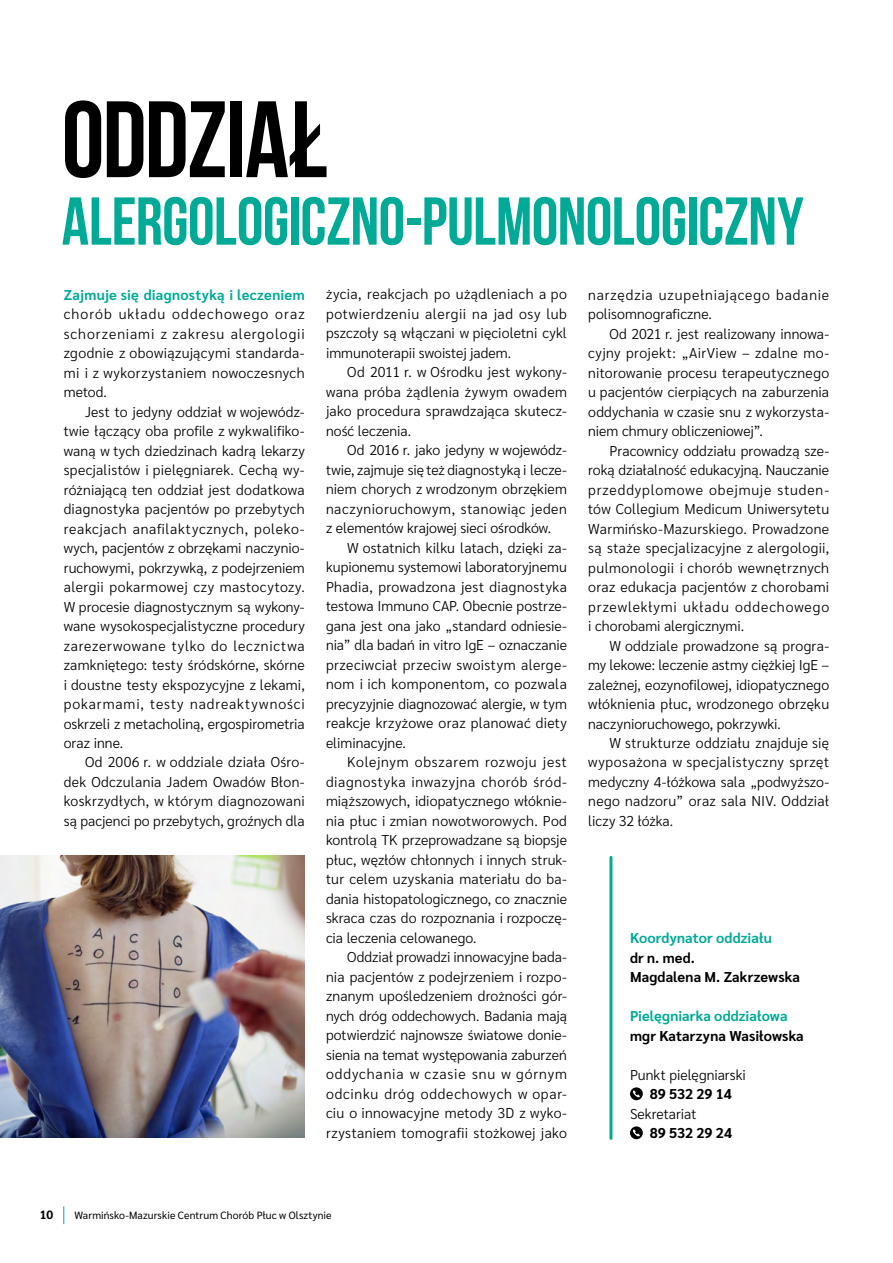
<style>
.page{position:relative;width:893px;height:1263px;background:#fff}
.page>*{position:absolute;margin:0;border:0;box-sizing:border-box;transform-origin:0 0}
.t1{font:108.3px "Bebas Neue";letter-spacing:-.015em;color:#000}
.t2{font:67.5px "Bebas Neue";letter-spacing:-.01em;color:#00aa96}
.t3{font:300 14.25px/19.5px "Sarabun";letter-spacing:.01em;color:#000;text-align:justify}
.t4{font:700 14.25px "Sarabun";letter-spacing:.01em;color:#00aa96}
.t5{font:700 14.25px/19.5px "Sarabun";letter-spacing:.005em;color:#000}
.t6{font:300 14.25px/19.5px "Sarabun";letter-spacing:.05em;color:#000}
.t7{font:700 12px "Sarabun";color:#000}
.t8{font:10.5px "Sarabun";letter-spacing:.01em;color:#000}
</style>
<div class="page">
<svg style="left:63px;top:1207px;width:1px;height:17px"></svg>
<img style="left:0;top:856px;width:305px;height:282px">
<svg style="left:630px;top:1087px;width:13px;height:13px"></svg>
<svg style="left:630px;top:1126px;width:13px;height:13px"></svg>
<hr style="left:609px;top:857px;width:3px;height:281px;background:#00aa96">
<h1 class="t1" style="left:62px;top:80px;width:267px">ODDZIAŁ</h1>
<h2 class="t2" style="left:62px;top:184px;width:744px">ALERGOLOGICZNO-PULMONOLOGICZNY</h2>
<p class="t4" style="left:64px;top:286px;width:242px">Zajmuje się diagnostyką i leczeniem</p>
<p class="t3" style="left:64px;top:304px;width:242px">chorób układu oddechowego oraz schorzeniami z zakresu alergologii zgodnie z obowiązującymi standarda&shy;mi i z wykorzystaniem nowoczesnych metod.</p>
<p class="t3" style="left:64px;top:402px;width:242px;text-indent:21px">Jest to jedyny oddział w wojewódz&shy;twie łączący oba profile z wykwalifiko&shy;waną w tych dziedzinach kadrą lekarzy specjalistów i pielęgniarek. Cechą wy&shy;różniającą ten oddział jest dodatkowa diagnostyka pacjentów po przebytych reakcjach anafilaktycznych, poleko&shy;wych, pacjentów z obrzękami naczynio&shy;ruchowymi, pokrzywką, z podejrzeniem alergii pokarmowej czy mastocytozy.<br>W procesie diagnostycznym są wykony&shy;wane wysokospecjalistyczne procedury zarezerwowane tylko do lecznictwa zamkniętego: testy śródskórne, skórne i doustne testy ekspozycyjne z lekami, pokarmami, testy nadreaktywności oskrzeli z metacholiną, ergospirometria oraz inne.</p>
<p class="t3" style="left:64px;top:753px;width:242px;text-indent:21px">Od 2006 r. w oddziale działa Ośro&shy;dek Odczulania Jadem Owadów Błon&shy;koskrzydłych, w którym diagnozowani są pacjenci po przebytych, groźnych dla</p>
<p class="t3" style="left:326px;top:285px;width:242px">życia, reakcjach po użądleniach a po potwierdzeniu alergii na jad osy lub pszczoły są włączani w pięcioletni cykl immunoterapii swoistej jadem.</p>
<p class="t3" style="left:326px;top:363px;width:242px;text-indent:21px">Od 2011 r. w Ośrodku jest wykony&shy;wana próba żądlenia żywym owadem jako procedura sprawdzająca skutecz&shy;ność leczenia.</p>
<p class="t3" style="left:326px;top:441px;width:242px;text-indent:21px">Od 2016 r. jako jedyny w wojewódz&shy;twie, zajmuje się też diagnostyką i lecze&shy;niem chorych z wrodzonym obrzękiem naczynioruchowym, stanowiąc jeden z elementów krajowej sieci ośrodków.</p>
<p class="t3" style="left:326px;top:538px;width:242px;text-indent:21px">W ostatnich kilku latach, dzięki za&shy;kupionemu systemowi laboratoryjnemu Phadia, prowadzona jest diagnostyka testowa Immuno CAP. Obecnie postrze&shy;gana jest ona jako „standard odniesie&shy;nia” dla badań in vitro IgE – oznaczanie przeciwciał przeciw swoistym alerge&shy;nom i ich komponentom, co pozwala precyzyjnie diagnozować alergie, w tym reakcje krzyżowe oraz planować diety eliminacyjne.</p>
<p class="t3" style="left:326px;top:753px;width:242px;text-indent:21px">Kolejnym obszarem rozwoju jest diagnostyka inwazyjna chorób śród&shy;miąższowych, idiopatycznego włóknie&shy;nia płuc i zmian nowotworowych. Pod kontrolą TK przeprowadzane są biopsje płuc, węzłów chłonnych i innych struk&shy;tur celem uzyskania materiału do ba&shy;dania histopatologicznego, co znacznie skraca czas do rozpoznania i rozpoczę&shy;cia leczenia celowanego.</p>
<p class="t3" style="left:326px;top:948px;width:242px;text-indent:21px">Oddział prowadzi innowacyjne bada&shy;nia pacjentów z podejrzeniem i rozpo&shy;znanym upośledzeniem drożności gór&shy;nych dróg oddechowych. Badania mają potwierdzić najnowsze światowe donie&shy;sienia na temat występowania zaburzeń oddychania w czasie snu w górnym odcinku dróg oddechowych w opar&shy;ciu o innowacyjne metody 3D z wyko&shy;rzystaniem tomografii stożkowej jako</p>
<p class="t6" style="left:588px;top:285px;width:242px">narzędzia uzupełniającego badanie polisomnograficzne.</p>
<p class="t3" style="left:588px;top:324px;width:242px;text-indent:21px">Od 2021 r. jest realizowany innowa&shy;cyjny projekt: „AirView – zdalne mo&shy;nitorowanie procesu terapeutycznego u pacjentów cierpiących na zaburzenia oddychania w czasie snu z wykorzysta&shy;niem chmury obliczeniowej”.</p>
<p class="t3" style="left:588px;top:441px;width:242px;text-indent:21px">Pracownicy oddziału prowadzą sze&shy;roką działalność edukacyjną. Nauczanie przeddyplomowe obejmuje studen&shy;tów Collegium Medicum Uniwersytetu Warmińsko-Mazurskiego. Prowadzone są staże specjalizacyjne z alergologii, pulmonologii i chorób wewnętrznych oraz edukacja pacjentów z chorobami przewlekłymi układu oddechowego i chorobami alergicznymi.</p>
<p class="t3" style="left:588px;top:636px;width:242px;text-indent:21px">W oddziale prowadzone są progra&shy;my lekowe: leczenie astmy ciężkiej IgE – zależnej, eozynofilowej, idiopatycznego włóknienia płuc, wrodzonego obrzęku naczynioruchowego, pokrzywki.</p>
<p class="t3" style="left:588px;top:733px;width:242px;text-indent:21px">W strukturze oddziału znajduje się wyposażona w specjalistyczny sprzęt medyczny 4-łóżkowa sala „podwyższo&shy;nego nadzoru” oraz sala NIV. Oddział liczy 32 łóżka.</p>
<p class="t4" style="left:630px;top:930px;width:143px">Koordynator oddziału</p>
<p class="t5" style="left:630px;top:948px;width:171px">dr n. med.<br>Magdalena M. Zakrzewska</p>
<p class="t4" style="left:630px;top:1008px;width:159px">Pielęgniarka oddziałowa</p>
<p class="t5" style="left:630px;top:1026px;width:175px">mgr Katarzyna Wasiłowska</p>
<p class="t3" style="left:630px;top:1065px;width:117px">Punkt pielęgniarski</p>
<p class="t5" style="left:650px;top:1084px;width:83px">89 532 29 14</p>
<p class="t3" style="left:630px;top:1104px;width:68px">Sekretariat</p>
<p class="t5" style="left:650px;top:1123px;width:84px">89 532 29 24</p>
<p class="t7" style="left:40px;top:1207px;width:15px">10</p>
<p class="t8" style="left:74px;top:1209px;width:259px">Warmińsko-Mazurskie Centrum Chorób Płuc w Olsztynie</p>
</div>
